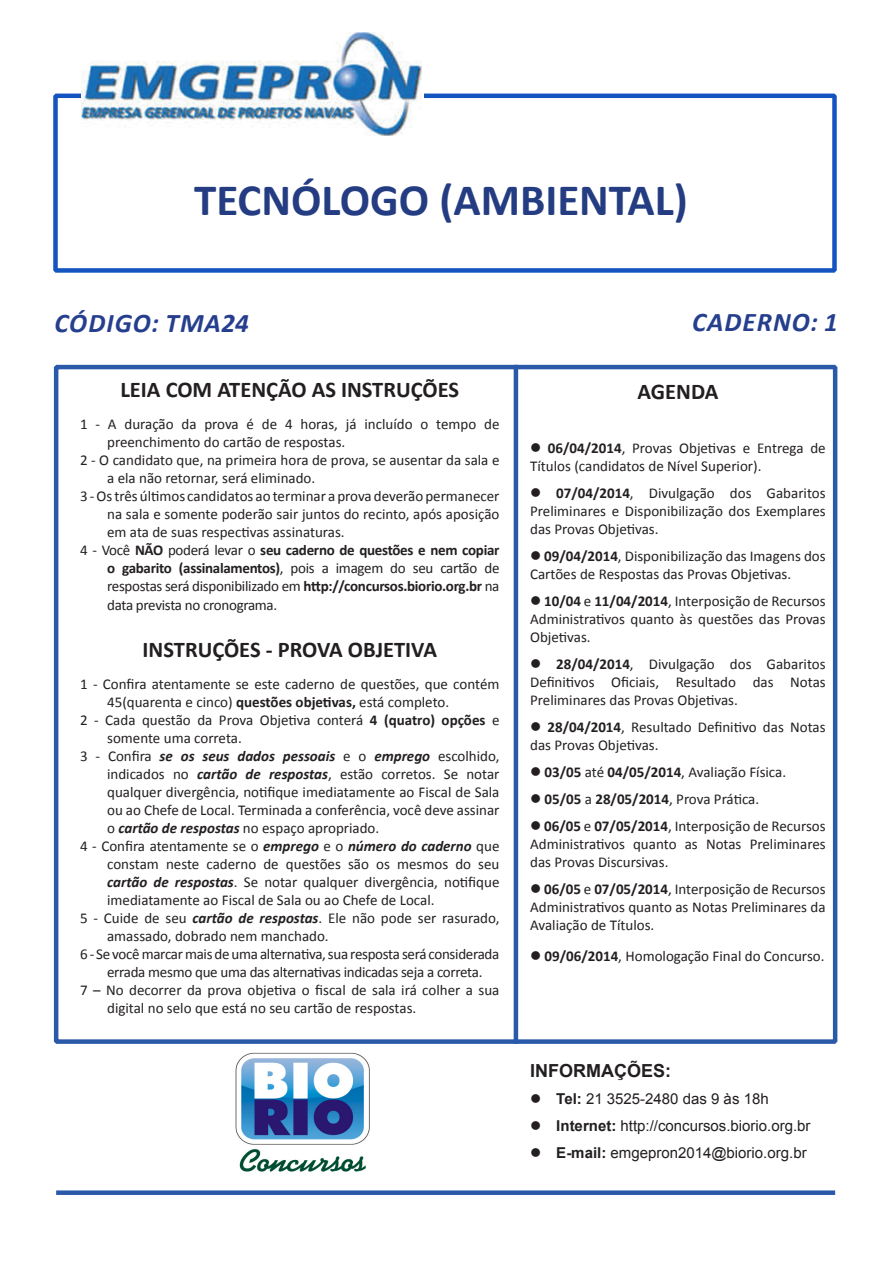
<style>
.page{position:relative;width:893px;height:1263px;background:#fff}
.page>*{position:absolute;margin:0;border:0;box-sizing:border-box;transform-origin:0 0}
.TITULO{font:700 45px "Calibri";color:#243c82}
.QUSTÃO{font:italic 700 27px "Calibri";letter-spacing:.04em;color:#253f8e}
.TEXTO{font:700 22.5px "Calibri";color:#231f20}
.TEXTO-2{font:700 18px "Arial";color:#231f20}
.QUSTÃO-2{font:15px/18px "Calibri";color:#231f20}
.QUSTÃO-3{font:700 15px/18px "Calibri";letter-spacing:-.02em;color:#231f20;text-align:justify}
.QUSTÃO-4{font:15px/18px "Calibri";letter-spacing:-.02em;color:#231f20}
.TEXTO-3{font:15px "Arial";color:#231f20}
.QUSTÃO-5{font:700 15px "Calibri";color:#231f20}
.s1{font-weight:400}
.s2{font-weight:700}
.s3{font-weight:700;font-style:italic}
</style>
<div class="page">
<div style="left:53px;top:94px;width:784px;height:179px;border:4px solid #1454c0"></div>
<img style="left:81px;top:33px;width:342px;height:102px">
<div style="left:54px;top:365px;width:783px;height:679px;border:4px solid #2959a8"></div>
<img style="left:235px;top:1052px;width:135px;height:120px">
<hr style="left:514px;top:365px;width:4px;height:679px;background:#2959a8">
<div style="left:56px;top:1190px;width:779px;height:5px;background:#2959a8"></div>
<p class="TITULO" style="left:194px;top:171px;width:495px">TECNÓLOGO (AMBIENTAL)</p>
<p class="QUSTÃO" style="left:54px;top:306px;width:196px">CÓDIGO: TMA24</p>
<p class="QUSTÃO" style="left:692px;top:304px;width:147px">CADERNO: 1</p>
<p class="TEXTO" style="left:120px;top:375px;width:340px">LEIA COM ATENÇÃO AS INSTRUÇÕES</p>
<p class="QUSTÃO-2" style="left:107px;top:415px;width:394px;text-indent:-27px">1 - A duração da prova é de 4 horas, já incluído o tempo de preenchimento do cartão de respostas.</p>
<p class="QUSTÃO-2" style="left:107px;top:451px;width:394px;text-indent:-27px">2 - O candidato que, na primeira hora de prova, se ausentar da sala e a ela não retornar, será eliminado.</p>
<p class="QUSTÃO-2" style="left:107px;top:487px;width:394px;text-align:justify;text-indent:-27px">3 - Os três últimos candidatos ao terminar a prova deverão permanecer na sala e somente poderão sair juntos do recinto, após aposição em ata de suas respectivas assinaturas.</p>
<p class="QUSTÃO-3" style="left:107px;top:541px;width:394px;text-indent:-27px"><span class="s1">4 - Você</span> NÃO <span class="s1">poderá levar o</span> seu caderno de questões e nem copiar o gabarito (assinalamentos)<span class="s1">, pois a imagem do seu cartão de respostas será disponibilizado em</span> http://concursos.biorio.org.br <span class="s1">na</span></p>
<p class="QUSTÃO-4" style="left:107px;top:596px;width:172px">data prevista no cronograma.</p>
<p class="TEXTO" style="left:143px;top:635px;width:296px">INSTRUÇÕES - PROVA OBJETIVA</p>
<p class="QUSTÃO-2" style="left:107px;top:675px;width:394px;text-indent:-27px">1 - Confira atentamente se este caderno de questões, que contém<br>45(quarenta e cinco) <span class="s2">questões objetivas,</span> está completo.</p>
<p class="QUSTÃO-2" style="left:107px;top:711px;width:394px;text-indent:-27px">2 - Cada questão da Prova Objetiva conterá <span class="s2">4 (quatro) opções</span> e somente uma correta.</p>
<p class="QUSTÃO-2" style="left:107px;top:747px;width:394px;text-align:justify;text-indent:-27px">3 - Confira <span class="s3">se os seus dados pessoais</span> e o <span class="s3">emprego</span> escolhido, indicados no <span class="s3">cartão de respostas</span>, estão corretos. Se notar qualquer divergência, notifique imediatamente ao Fiscal de Sala ou ao Chefe de Local. Terminada a conferência, você deve assinar o <span class="s3">cartão de respostas</span> no espaço apropriado.</p>
<p class="QUSTÃO-2" style="left:107px;top:837px;width:394px;text-align:justify;text-indent:-27px">4 - Confira atentamente se o <span class="s3">emprego</span> e o <span class="s3">número do caderno</span> que constam neste caderno de questões são os mesmos do seu <span class="s3">cartão de respostas</span>. Se notar qualquer divergência, notifique imediatamente ao Fiscal de Sala ou ao Chefe de Local.</p>
<p class="QUSTÃO-2" style="left:107px;top:909px;width:394px;text-indent:-27px">5 - Cuide de seu <span class="s3">cartão de respostas</span>. Ele não pode ser rasurado, amassado, dobrado nem manchado.</p>
<p class="QUSTÃO-4" style="left:107px;top:945px;width:394px;text-indent:-27px">6 - Se você marcar mais de uma alternativa, sua resposta será considerada errada mesmo que uma das alternativas indicadas seja a correta.</p>
<p class="QUSTÃO-2" style="left:107px;top:981px;width:394px;text-indent:-27px">7 – No decorrer da prova objetiva o fiscal de sala irá colher a sua digital no selo que está no seu cartão de respostas.</p>
<p class="TEXTO" style="left:637px;top:377px;width:82px">AGENDA</p>
<p class="QUSTÃO-2" style="left:530px;top:439px;width:297px">● <span class="s2">06/04/2014</span>, Provas Objetivas e Entrega de<br>Títulos (candidatos de Nível Superior).</p>
<p class="QUSTÃO-2" style="left:530px;top:484px;width:297px;text-align:justify">● <span class="s2">07/04/2014</span>, Divulgação dos Gabaritos Preliminares e Disponibilização dos Exemplares das Provas Objetivas.</p>
<p class="QUSTÃO-2" style="left:530px;top:547px;width:297px">● <span class="s2">09/04/2014</span>, Disponibilização das Imagens dos<br>Cartões de Respostas das Provas Objetivas.</p>
<p class="QUSTÃO-2" style="left:530px;top:592px;width:297px;text-align:justify">● <span class="s2">10/04</span> e <span class="s2">11/04/2014</span>, Interposição de Recursos Administrativos quanto às questões das Provas Objetivas.</p>
<p class="QUSTÃO-2" style="left:530px;top:655px;width:297px;text-align:justify">● <span class="s2">28/04/2014</span>, Divulgação dos Gabaritos Definitivos Oficiais, Resultado das Notas Preliminares das Provas Objetivas.</p>
<p class="QUSTÃO-2" style="left:530px;top:718px;width:297px">● <span class="s2">28/04/2014</span>, Resultado Definitivo das Notas das Provas Objetivas.</p>
<p class="QUSTÃO-2" style="left:530px;top:763px;width:258px">● <span class="s2">03/05</span> até <span class="s2">04/05/2014</span>, Avaliação Física.</p>
<p class="QUSTÃO-5" style="left:530px;top:789px;width:231px">● 05/05 <span class="s1">a</span> 28/05/2014<span class="s1">, Prova Prática.</span></p>
<p class="QUSTÃO-2" style="left:530px;top:817px;width:297px;text-align:justify">● <span class="s2">06/05</span> e <span class="s2">07/05/2014</span>, Interposição de Recursos Administrativos quanto as Notas Preliminares das Provas Discursivas.</p>
<p class="QUSTÃO-2" style="left:530px;top:880px;width:297px;text-align:justify">● <span class="s2">06/05</span> e <span class="s2">07/05/2014</span>, Interposição de Recursos Administrativos quanto as Notas Preliminares da Avaliação de Títulos.</p>
<p class="QUSTÃO-2" style="left:530px;top:947px;width:296px">● <span class="s2">09/06/2014</span>, Homologação Final do Concurso.</p>
<p class="TEXTO-2" style="left:530px;top:1059px;width:142px">INFORMAÇÕES:</p>
<p class="TEXTO-3" style="left:530px;top:1089px;width:240px">● <span class="s2">Tel:</span> 21 3525-2480 das 9 às 18h</p>
<p class="TEXTO-3" style="left:530px;top:1116px;width:282px">● <span class="s2">Internet:</span> http://concursos.biorio.org.br</p>
<p class="TEXTO-3" style="left:530px;top:1143px;width:278px">● <span class="s2">E-mail:</span> emgepron2014@biorio.org.br</p>
</div>
